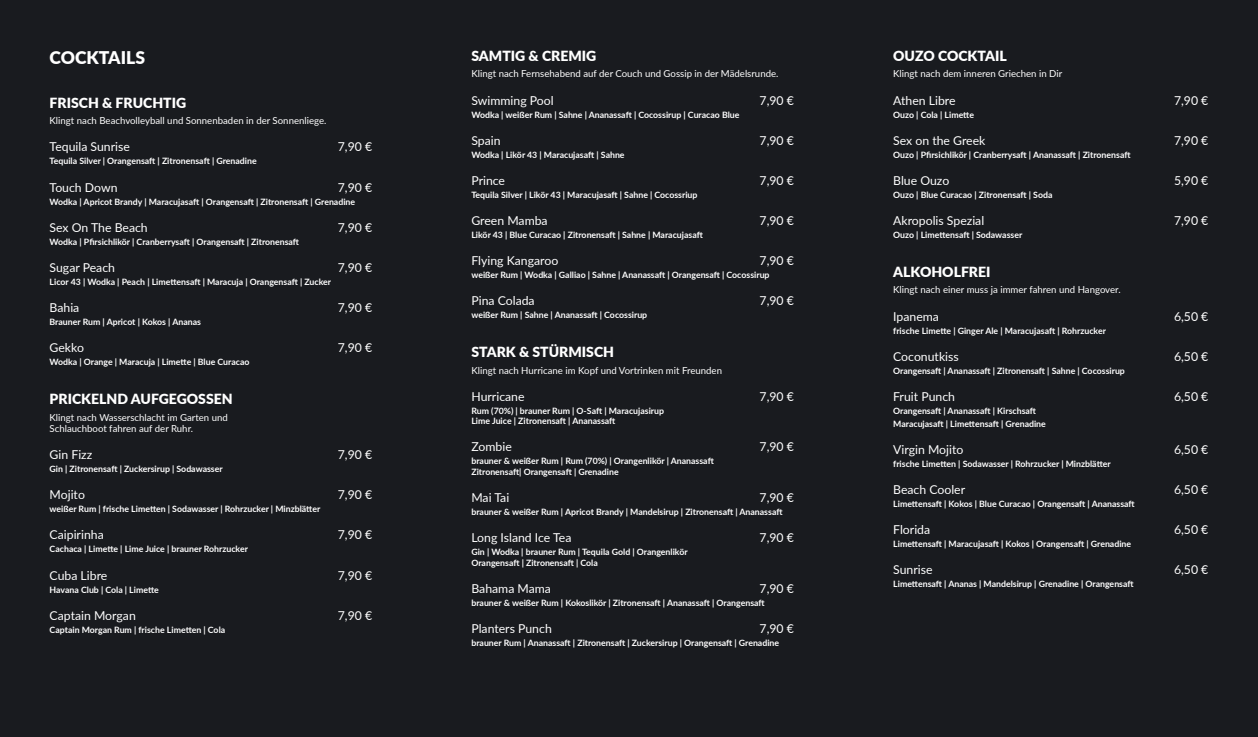
<style>
.page{position:relative;width:1258px;height:737px;background:#191b1f}
.page>*{position:absolute;margin:0;border:0;box-sizing:border-box;transform-origin:0 0}
.t1{font:900 17.5px "Lato";color:#fff}
.t2{font:900 14px "Lato";color:#fff}
.t3{font:12.25px "Lato";color:#fff}
.t4{font:9.62px/11.5px "Lato";color:#fff}
.t5{font:700 8.75px/10.5px "Lato";color:#fff}
</style>
<div class="page">
<h1 class="t1" style="left:50px;top:44px;width:97px">COCKTAILS</h1>
<h2 class="t2" style="left:50px;top:92px;width:138px">FRISCH &amp; FRUCHTIG</h2>
<p class="t4" style="left:50px;top:115px;width:278px">Klingt nach Beachvolleyball und Sonnenbaden in der Sonnenliege.</p>
<h3 class="t3" style="left:50px;top:138px;width:82px">Tequila Sunrise</h3>
<h3 class="t3" style="left:338px;top:138px;width:36px">7,90 €</h3>
<p class="t5" style="left:50px;top:156px;width:209px">Tequila Silver | Orangensaft | Zitronensaft | Grenadine</p>
<h3 class="t3" style="left:50px;top:178px;width:69px">Touch Down</h3>
<h3 class="t3" style="left:338px;top:178px;width:36px">7,90 €</h3>
<p class="t5" style="left:50px;top:196px;width:307px">Wodka | Apricot Brandy | Maracujasaft | Orangensaft | Zitronensaft | Grenadine</p>
<h3 class="t3" style="left:50px;top:218px;width:100px">Sex On The Beach</h3>
<h3 class="t3" style="left:338px;top:218px;width:36px">7,90 €</h3>
<p class="t5" style="left:50px;top:236px;width:251px">Wodka | Pfirsichlikör | Cranberrysaft | Orangensaft | Zitronensaft</p>
<h3 class="t3" style="left:50px;top:258px;width:67px">Sugar Peach</h3>
<h3 class="t3" style="left:338px;top:258px;width:36px">7,90 €</h3>
<p class="t5" style="left:50px;top:276px;width:283px">Licor 43 | Wodka | Peach | Limettensaft | Maracuja | Orangensaft | Zucker</p>
<h3 class="t3" style="left:50px;top:298px;width:31px">Bahia</h3>
<h3 class="t3" style="left:338px;top:298px;width:36px">7,90 €</h3>
<p class="t5" style="left:50px;top:316px;width:153px">Brauner Rum | Apricot | Kokos | Ananas</p>
<h3 class="t3" style="left:50px;top:339px;width:36px">Gekko</h3>
<h3 class="t3" style="left:338px;top:339px;width:36px">7,90 €</h3>
<p class="t5" style="left:50px;top:356px;width:201px">Wodka | Orange | Maracuja | Limette | Blue Curacao</p>
<h2 class="t2" style="left:50px;top:388px;width:185px">PRICKELND AUFGEGOSSEN</h2>
<p class="t4" style="left:50px;top:411px;width:180px">Klingt nach Wasserschlacht im Garten und<br>Schlauchboot fahren auf der Ruhr.</p>
<h3 class="t3" style="left:50px;top:446px;width:44px">Gin Fizz</h3>
<h3 class="t3" style="left:338px;top:446px;width:36px">7,90 €</h3>
<p class="t5" style="left:50px;top:463px;width:175px">Gin | Zitronensaft | Zuckersirup | Sodawasser</p>
<h3 class="t3" style="left:50px;top:486px;width:37px">Mojito</h3>
<h3 class="t3" style="left:338px;top:486px;width:36px">7,90 €</h3>
<p class="t5" style="left:50px;top:503px;width:272px">weißer Rum | frische Limetten | Sodawasser | Rohrzucker | Minzblätter</p>
<h3 class="t3" style="left:50px;top:526px;width:56px">Caipirinha</h3>
<h3 class="t3" style="left:338px;top:526px;width:36px">7,90 €</h3>
<p class="t5" style="left:50px;top:543px;width:200px">Cachaca | Limette | Lime Juice | brauner Rohrzucker</p>
<h3 class="t3" style="left:50px;top:566px;width:59px">Cuba Libre</h3>
<h3 class="t3" style="left:338px;top:566px;width:36px">7,90 €</h3>
<p class="t5" style="left:50px;top:583px;width:111px">Havana Club | Cola | Limette</p>
<h3 class="t3" style="left:50px;top:606px;width:88px">Captain Morgan</h3>
<h3 class="t3" style="left:338px;top:606px;width:36px">7,90 €</h3>
<p class="t5" style="left:50px;top:624px;width:177px">Captain Morgan Rum | frische Limetten | Cola</p>
<h2 class="t2" style="left:471px;top:45px;width:126px">SAMTIG &amp; CREMIG</h2>
<p class="t4" style="left:471px;top:68px;width:308px">Klingt nach Fernsehabend auf der Couch und Gossip in der Mädelsrunde.</p>
<h3 class="t3" style="left:471px;top:91px;width:84px">Swimming Pool</h3>
<h3 class="t3" style="left:759px;top:91px;width:36px">7,90 €</h3>
<p class="t5" style="left:471px;top:109px;width:270px">Wodka | weißer Rum | Sahne | Ananassaft | Cocossirup | Curacao Blue</p>
<h3 class="t3" style="left:471px;top:131px;width:31px">Spain</h3>
<h3 class="t3" style="left:759px;top:131px;width:36px">7,90 €</h3>
<p class="t5" style="left:471px;top:149px;width:155px">Wodka | Likör 43 | Maracujasaft | Sahne</p>
<h3 class="t3" style="left:471px;top:171px;width:35px">Prince</h3>
<h3 class="t3" style="left:759px;top:171px;width:36px">7,90 €</h3>
<p class="t5" style="left:471px;top:189px;width:228px">Tequila Silver | Likör 43 | Maracujasaft | Sahne | Cocossriup</p>
<h3 class="t3" style="left:471px;top:212px;width:78px">Green Mamba</h3>
<h3 class="t3" style="left:759px;top:212px;width:36px">7,90 €</h3>
<p class="t5" style="left:471px;top:229px;width:233px">Likör 43 | Blue Curacao | Zitronensaft | Sahne | Maracujasaft</p>
<h3 class="t3" style="left:471px;top:252px;width:88px">Flying Kangaroo</h3>
<h3 class="t3" style="left:759px;top:252px;width:36px">7,90 €</h3>
<p class="t5" style="left:471px;top:269px;width:300px">weißer Rum | Wodka | Galliao | Sahne | Ananassaft | Orangensaft | Cocossirup</p>
<h3 class="t3" style="left:471px;top:292px;width:65px">Pina Colada</h3>
<h3 class="t3" style="left:759px;top:292px;width:36px">7,90 €</h3>
<p class="t5" style="left:471px;top:309px;width:177px">weißer Rum | Sahne | Ananassaft | Cocossirup</p>
<h2 class="t2" style="left:471px;top:341px;width:144px">STARK &amp; STÜRMISCH</h2>
<p class="t4" style="left:471px;top:364px;width:252px">Klingt nach Hurricane im Kopf und Vortrinken mit Freunden</p>
<h3 class="t3" style="left:471px;top:387px;width:55px">Hurricane</h3>
<h3 class="t3" style="left:759px;top:387px;width:36px">7,90 €</h3>
<p class="t5" style="left:471px;top:405px;width:194px">Rum (70%) | brauner Rum | O-Saft | Maracujasirup<br>Lime Juice | Zitronensaft | Ananassaft</p>
<h3 class="t3" style="left:471px;top:438px;width:42px">Zombie</h3>
<h3 class="t3" style="left:759px;top:438px;width:36px">7,90 €</h3>
<p class="t5" style="left:471px;top:455px;width:244px">brauner &amp; weißer Rum | Rum (70%) | Orangenlikör | Ananassaft<br>Zitronensaft| Orangensaft | Grenadine</p>
<h3 class="t3" style="left:471px;top:489px;width:39px">Mai Tai</h3>
<h3 class="t3" style="left:759px;top:489px;width:36px">7,90 €</h3>
<p class="t5" style="left:471px;top:506px;width:313px">brauner &amp; weißer Rum | Apricot Brandy | Mandelsirup | Zitronensaft | Ananassaft</p>
<h3 class="t3" style="left:471px;top:529px;width:102px">Long Island Ice Tea</h3>
<h3 class="t3" style="left:759px;top:529px;width:36px">7,90 €</h3>
<p class="t5" style="left:471px;top:546px;width:218px">Gin | Wodka | brauner Rum | Tequila Gold | Orangenlikör<br>Orangensaft | Zitronensaft | Cola</p>
<h3 class="t3" style="left:471px;top:579px;width:81px">Bahama Mama</h3>
<h3 class="t3" style="left:759px;top:579px;width:36px">7,90 €</h3>
<p class="t5" style="left:471px;top:597px;width:295px">brauner &amp; weißer Rum | Kokoslikör | Zitronensaft | Ananassaft | Orangensaft</p>
<h3 class="t3" style="left:471px;top:619px;width:82px">Planters Punch</h3>
<h3 class="t3" style="left:759px;top:619px;width:36px">7,90 €</h3>
<p class="t5" style="left:471px;top:637px;width:309px">brauner Rum | Ananassaft | Zitronensaft | Zuckersirup | Orangensaft | Grenadine</p>
<h2 class="t2" style="left:893px;top:45px;width:115px">OUZO COCKTAIL</h2>
<p class="t4" style="left:893px;top:68px;width:170px">Klingt nach dem inneren Griechen in Dir</p>
<h3 class="t3" style="left:893px;top:91px;width:64px">Athen Libre</h3>
<h3 class="t3" style="left:1174px;top:91px;width:36px">7,90 €</h3>
<p class="t5" style="left:893px;top:109px;width:82px">Ouzo | Cola | Limette</p>
<h3 class="t3" style="left:893px;top:131px;width:94px">Sex on the Greek</h3>
<h3 class="t3" style="left:1174px;top:131px;width:36px">7,90 €</h3>
<p class="t5" style="left:893px;top:149px;width:239px">Ouzo | Pfirsichlikör | Cranberrysaft | Ananassaft | Zitronensaft</p>
<h3 class="t3" style="left:893px;top:171px;width:58px">Blue Ouzo</h3>
<h3 class="t3" style="left:1174px;top:171px;width:36px">5,90 €</h3>
<p class="t5" style="left:893px;top:189px;width:161px">Ouzo | Blue Curacao | Zitronensaft | Soda</p>
<h3 class="t3" style="left:893px;top:212px;width:93px">Akropolis Spezial</h3>
<h3 class="t3" style="left:1174px;top:212px;width:36px">7,90 €</h3>
<p class="t5" style="left:893px;top:229px;width:131px">Ouzo | Limettensaft | Sodawasser</p>
<h2 class="t2" style="left:893px;top:261px;width:99px">ALKOHOLFREI</h2>
<p class="t4" style="left:893px;top:284px;width:229px">Klingt nach einer muss ja immer fahren und Hangover.</p>
<h3 class="t3" style="left:893px;top:307px;width:47px">Ipanema</h3>
<h3 class="t3" style="left:1174px;top:307px;width:36px">6,50 €</h3>
<p class="t5" style="left:893px;top:325px;width:214px">frische Limette | Ginger Ale | Maracujasaft | Rohrzucker</p>
<h3 class="t3" style="left:893px;top:347px;width:67px">Coconutkiss</h3>
<h3 class="t3" style="left:1174px;top:347px;width:36px">6,50 €</h3>
<p class="t5" style="left:893px;top:365px;width:233px">Orangensaft | Ananassaft | Zitronensaft | Sahne | Cocossirup</p>
<h3 class="t3" style="left:893px;top:387px;width:63px">Fruit Punch</h3>
<h3 class="t3" style="left:1174px;top:387px;width:36px">6,50 €</h3>
<p class="t5" style="left:893px;top:404px;width:154px;line-height:13px">Orangensaft | Ananassaft | Kirschsaft<br>Maracujasaft | Limettensaft | Grenadine</p>
<h3 class="t3" style="left:893px;top:440px;width:72px">Virgin Mojito</h3>
<h3 class="t3" style="left:1174px;top:440px;width:36px">6,50 €</h3>
<p class="t5" style="left:893px;top:458px;width:219px">frische Limetten | Sodawasser | Rohrzucker | Minzblätter</p>
<h3 class="t3" style="left:893px;top:481px;width:73px">Beach Cooler</h3>
<h3 class="t3" style="left:1174px;top:481px;width:36px">6,50 €</h3>
<p class="t5" style="left:893px;top:498px;width:243px">Limettensaft | Kokos | Blue Curacao | Orangensaft | Ananassaft</p>
<h3 class="t3" style="left:893px;top:521px;width:39px">Florida</h3>
<h3 class="t3" style="left:1174px;top:521px;width:36px">6,50 €</h3>
<p class="t5" style="left:893px;top:538px;width:239px">Limettensaft | Maracujasaft | Kokos | Orangensaft | Grenadine</p>
<h3 class="t3" style="left:893px;top:561px;width:41px">Sunrise</h3>
<h3 class="t3" style="left:1174px;top:561px;width:36px">6,50 €</h3>
<p class="t5" style="left:893px;top:578px;width:242px">Limettensaft | Ananas | Mandelsirup | Grenadine | Orangensaft</p>
</div>
